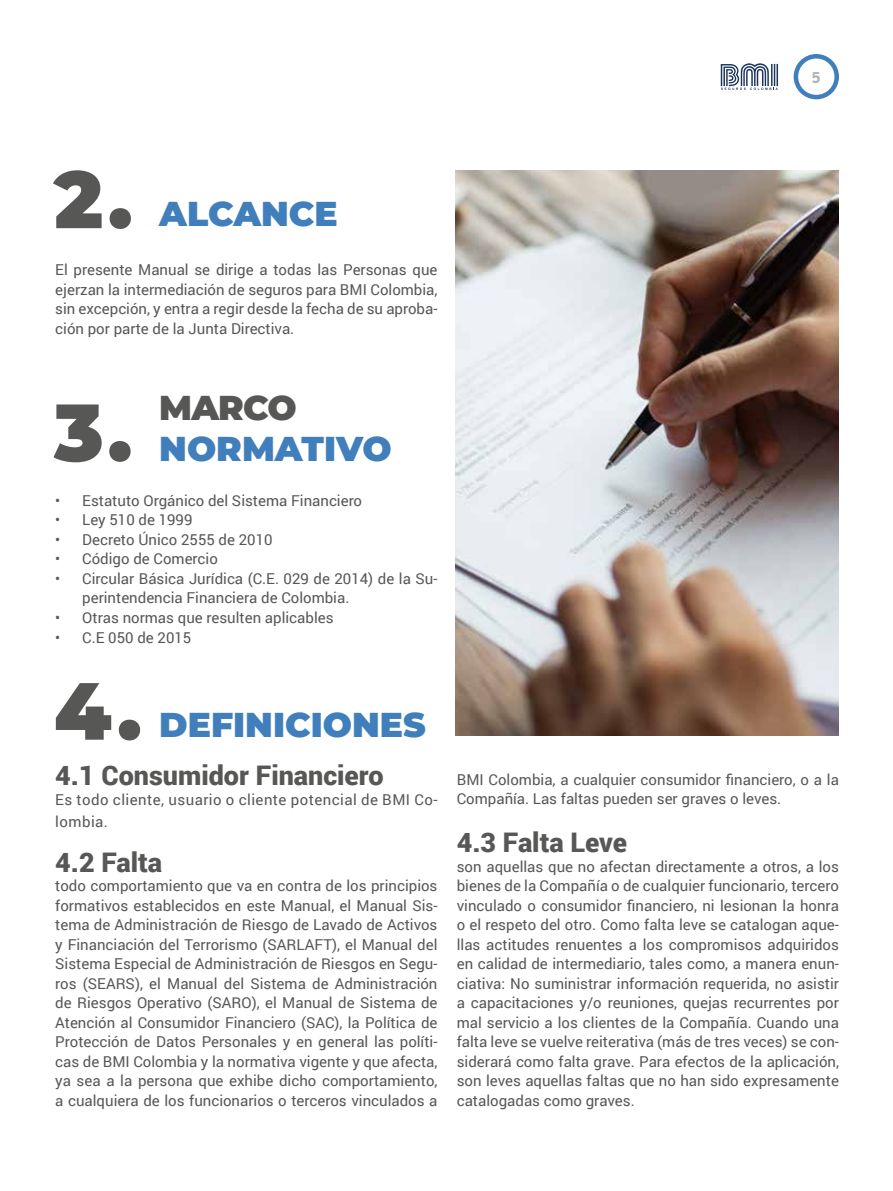
<style>
.page{position:relative;width:893px;height:1191px;background:#fff}
.page>*{position:absolute;margin:0;border:0;box-sizing:border-box;transform-origin:0 0}
.t1{font:900 80.85px "Montserrat";color:#575756}
.t2{font:900 34.5px "Montserrat";color:#417fbc}
.t3{font:900 34.5px "Montserrat";letter-spacing:-.025em;color:#575756}
.t4{font:900 27px "Roboto";color:#575756}
.t5{font:15px/19.5px "Roboto";color:#575756;text-align:justify}
.t6{font:15px/21.6px "Roboto";letter-spacing:.03em;color:#575756}
.t7{font:700 15px "Nobel";color:#b3b2b2}
</style>
<div class="page">
<div style="left:794px;top:54px;width:45px;height:45px;border:4px solid #417fbc;border-radius:50%"></div>
<svg style="left:721px;top:63px;width:57px;height:27px"></svg>
<hr style="left:776px;top:64px;width:2px;height:22px;background:#1c355d">
<img style="left:455px;top:170px;width:384px;height:566px">
<p class="t7" style="left:812px;top:68px;width:10px">5</p>
<h1 class="t1" style="left:54px;top:139px;width:80px">2.</h1>
<h2 class="t2" style="left:159px;top:187px;width:180px">ALCANCE</h2>
<p class="t5" style="left:55px;top:259px;width:384px">El presente Manual se dirige a todas las Personas que ejerzan la intermediación de seguros para BMI Colombia, sin excepción, y entra a regir desde la fecha de su aproba&shy;ción por parte de la Junta Directiva.</p>
<h1 class="t1" style="left:54px;top:371px;width:80px">3.</h1>
<h2 class="t3" style="left:159px;top:382px;width:139px">MARCO</h2>
<h2 class="t2" style="left:159px;top:423px;width:234px">NORMATIVO</h2>
<p class="t5" style="left:55px;top:490px;width:308px">• Estatuto Orgánico del Sistema Financiero</p>
<p class="t5" style="left:55px;top:510px;width:139px">• Ley 510 de 1999</p>
<p class="t5" style="left:55px;top:529px;width:219px">• Decreto Único 2555 de 2010</p>
<p class="t5" style="left:55px;top:549px;width:164px">• Código de Comercio</p>
<p class="t5" style="left:82px;top:568px;width:357px;text-indent:-27px">• Circular Básica Jurídica (C.E. 029 de 2014) de la Su&shy;perintendencia Financiera de Colombia.</p>
<p class="t5" style="left:55px;top:607px;width:280px">• Otras normas que resulten aplicables</p>
<p class="t5" style="left:55px;top:627px;width:138px">• C.E 050 de 2015</p>
<h1 class="t1" style="left:54px;top:650px;width:89px">4.</h1>
<h2 class="t2" style="left:159px;top:699px;width:268px">DEFINICIONES</h2>
<h3 class="t4" style="left:55px;top:756px;width:330px">4.1 Consumidor Financiero</h3>
<p class="t6" style="left:55px;top:788px;width:384px">Es todo cliente, usuario o cliente potencial de BMI Co&shy;lombia.</p>
<h3 class="t4" style="left:55px;top:843px;width:109px">4.2 Falta</h3>
<p class="t5" style="left:55px;top:875px;width:384px">todo comportamiento que va en contra de los principios formativos establecidos en este Manual, el Manual Sis&shy;tema de Administración de Riesgo de Lavado de Activos y Financiación del Terrorismo (SARLAFT), el Manual del Sistema Especial de Administración de Riesgos en Segu&shy;ros (SEARS), el Manual del Sistema de Administración de Riesgos Operativo (SARO), el Manual de Sistema de Atención al Consumidor Financiero (SAC), la Política de Protección de Datos Personales y en general las políti&shy;cas de BMI Colombia y la normativa vigente y que afecta, ya sea a la persona que exhibe dicho comportamiento, a cualquiera de los funcionarios o terceros vinculados a</p>
<p class="t5" style="left:457px;top:769px;width:384px">BMI Colombia, a cualquier consumidor financiero, o a la<br>Compañía. Las faltas pueden ser graves o leves.</p>
<h3 class="t4" style="left:457px;top:823px;width:172px">4.3 Falta Leve</h3>
<p class="t5" style="left:457px;top:856px;width:384px">son aquellas que no afectan directamente a otros, a los bienes de la Compañía o de cualquier funcionario, tercero vinculado o consumidor financiero, ni lesionan la honra o el respeto del otro. Como falta leve se catalogan aque&shy;llas actitudes renuentes a los compromisos adquiridos en calidad de intermediario, tales como, a manera enun&shy;ciativa: No suministrar información requerida, no asistir a capacitaciones y/o reuniones, quejas recurrentes por mal servicio a los clientes de la Compañía. Cuando una falta leve se vuelve reiterativa (más de tres veces) se con&shy;siderará como falta grave. Para efectos de la aplicación, son leves aquellas faltas que no han sido expresamente catalogadas como graves.</p>
</div>
